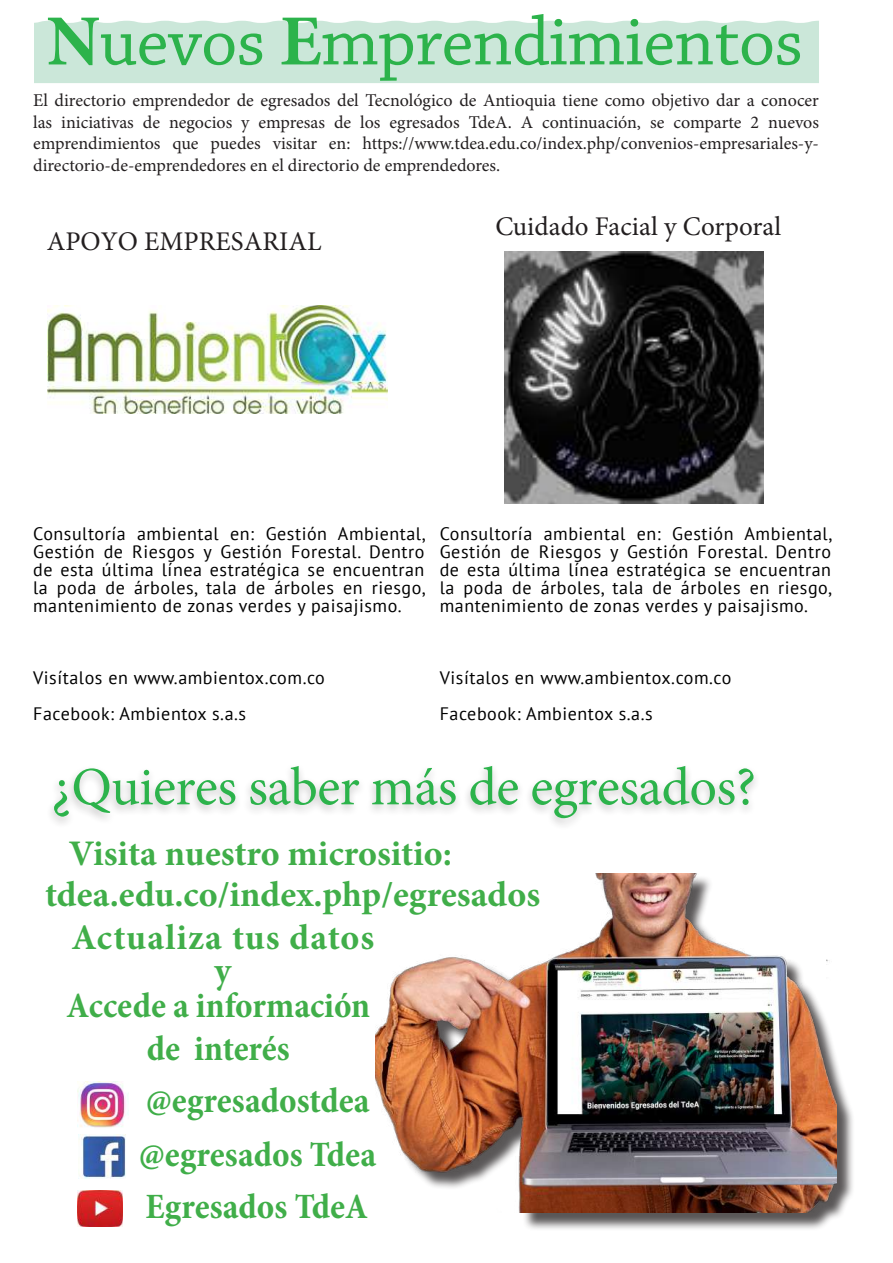
<style>
.page{position:relative;width:893px;height:1263px;background:#fff}
.page>*{position:absolute;margin:0;border:0;box-sizing:border-box;transform-origin:0 0}
.t1{font:72px "Chaparral Pro";letter-spacing:-.01em;color:#2cb34b}
.t2{font:54px "Minion Pro";letter-spacing:-.01em;color:#2cb34b}
.t3{font:700 36px/43px "Minion Pro";color:#40ae49}
.t4{font:700 condensed 36px/43.2px "Minion Pro";color:#40ae49;text-align:center}
.t5{font:27px "Minion Pro";color:#231f20}
.t6{font:18px/18px "PT Sans";letter-spacing:.03em;color:#000001;text-align:justify}
.t7{font:18px/21.6px "Minion Pro";color:#231f20;text-align:justify}
.s1{font-family:"Minion Pro";font-weight:700}
</style>
<div class="page">
<div style="left:34px;top:21px;width:785px;height:62px;background:#cbe7d9"></div>
<div style="left:378px;top:875px;width:477px;height:356px;background:#231f20;opacity:.75"></div>
<img style="left:376px;top:873px;width:460px;height:339px">
<div style="left:47px;top:763px;width:714px;height:68px;background:#231f20;opacity:.27"></div>
<img style="left:77px;top:1081px;width:52px;height:47px">
<img style="left:79px;top:1134px;width:47px;height:45px">
<img style="left:78px;top:1190px;width:45px;height:37px">
<img style="left:47px;top:306px;width:340px;height:108px">
<img style="left:505px;top:251px;width:259px;height:252px">
<h1 class="t1" style="left:47px;top:2px;width:758px"><span class="s1">N</span>uevos <span class="s1">E</span>mprendimientos</h1>
<p class="t7" style="left:33px;top:90px;width:787px">El directorio emprendedor de egresados del Tecnológico de Antioquia tiene como objetivo dar a conocer las iniciativas de negocios y empresas de los egresados TdeA. A continuación, se comparte 2 nuevos emprendimientos que puedes visitar en: https://www.tdea.edu.co/index.php/convenios-empresariales-y&shy;directorio-de-emprendedores en el directorio de emprendedores.</p>
<h3 class="t5" style="left:47px;top:223px;width:276px">APOYO EMPRESARIAL</h3>
<h3 class="t5" style="left:495px;top:208px;width:288px">Cuidado Facial y Corporal</h3>
<p class="t6" style="left:33px;top:524px;width:394px">Consultoría ambiental en: Gestión Ambiental, Gestión de Riesgos y Gestión Forestal. Dentro de esta última línea estratégica se encuentran la poda de árboles, tala de árboles en riesgo, mantenimiento de zonas verdes y paisajismo.</p>
<p class="t6" style="left:440px;top:524px;width:394px">Consultoría ambiental en: Gestión Ambiental, Gestión de Riesgos y Gestión Forestal. Dentro de esta última línea estratégica se encuentran la poda de árboles, tala de árboles en riesgo, mantenimiento de zonas verdes y paisajismo.</p>
<p class="t6" style="left:33px;top:659px;width:293px;line-height:36px">Visítalos en www.ambientox.com.co<br>Facebook: Ambientox s.a.s</p>
<p class="t6" style="left:440px;top:659px;width:293px;line-height:36px">Visítalos en www.ambientox.com.co<br>Facebook: Ambientox s.a.s</p>
<h2 class="t2" style="left:52px;top:751px;width:706px">¿Quieres saber más de egresados?</h2>
<h3 class="t3" style="left:69px;top:832px;width:385px">Visita nuestro micrositio:</h3>
<h3 class="t3" style="left:71px;top:872px;width:470px;text-indent:-26px">tdea.edu.co/index.php/egresados<br>Actualiza tus datos</h3>
<h3 class="t3" style="left:214px;top:948px;width:18px">y</h3>
<h3 class="t4" style="left:67px;top:984px;width:305px">Accede a información de interés</h3>
<h3 class="t4" style="left:139px;top:1073px;width:239px;line-height:54.3px;text-align:left">@egresadostdea @egresados Tdea</h3>
<h3 class="t4" style="left:146px;top:1184px;width:224px">Egresados TdeA</h3>
</div>
